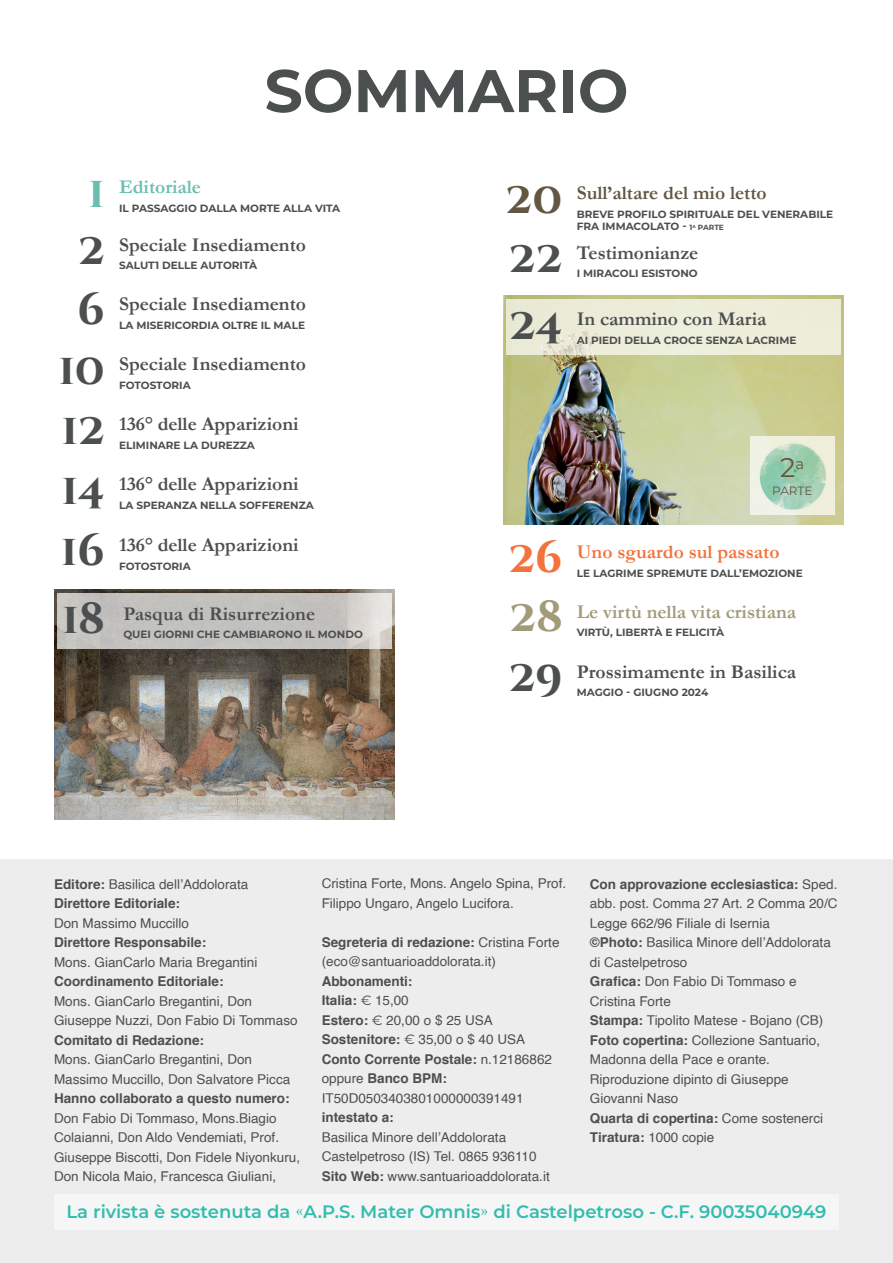
<style>
.page{position:relative;width:893px;height:1263px;background:#fff}
.page>*{position:absolute;margin:0;border:0;box-sizing:border-box;transform-origin:0 0}
.t1{font:700 60px "Montserrat";color:#4c4f50}
.t2{font:700 43.5px "Cinzel Decorative";color:#4c4f50}
.t3{font:700 43.5px "Cinzel Decorative";color:#635642}
.t4{font:700 43.5px "Cinzel Decorative";color:#f3733c}
.t5{font:700 43.5px "Cinzel Decorative";color:#a19b79}
.t6{font:700 43.5px "Cinzel Decorative";color:#6abeb0}
.t7{font:27px "Montserrat";color:#635642}
.t8{font:700 19.5px "Garamond";color:#4c4f50}
.t9{font:700 19.5px "Garamond";color:#a19b79}
.t10{font:700 19.5px "Garamond";color:#635642}
.t11{font:700 19.5px "Garamond";color:#f3733c}
.t12{font:700 19.5px "Garamond";color:#6abeb0}
.t13{font:600 18px "Montserrat";color:#32bdae}
.t14{font:13.5px/19.5px "Helvetica";color:#4c4f50}
.t15{font:700 13.5px/19.5px "Helvetica";color:#4c4f50}
.t16{font:12px "Montserrat";letter-spacing:-.005em;color:#635642}
.t17{font:700 10.5px/12.6px "Montserrat";color:#4c4f50}
.s1{font-size:7.5px}
.s2{font-weight:400}
.s3{font-weight:700}
.s4{font-family:"Montserrat"}
.s5{font-family:"Minion Pro";font-weight:400}
</style>
<div class="page">
<div style="left:0;top:859px;width:893px;height:404px;background:#ededed"></div>
<div style="left:54px;top:1194px;width:785px;height:36px;background:#f6f6f6"></div>
<img style="left:54px;top:590px;width:340px;height:229px">
<svg style="left:57px;top:593px;width:334px;height:56px;background:#c6c4c1"></svg>
<img style="left:503px;top:295px;width:340px;height:230px">
<div style="left:506px;top:299px;width:335px;height:56px;background:#ecedd9"></div>
<img style="left:751px;top:436px;width:83px;height:78px">
<h1 class="t1" style="left:265px;top:48px;width:365px">SOMMARIO</h1>
<h2 class="t6" style="left:88px;top:165px;width:18px">1</h2>
<h3 class="t12" style="left:119px;top:173px;width:84px">Editoriale</h3>
<p class="t17" style="left:119px;top:201px;width:223px">IL PASSAGGIO DALLA MORTE ALLA VITA</p>
<h2 class="t2" style="left:78px;top:223px;width:28px">2</h2>
<h3 class="t8" style="left:119px;top:231px;width:188px">Speciale Insediamento</h3>
<p class="t17" style="left:119px;top:259px;width:140px">SALUT1 DELLE AUTORITÀ</p>
<h2 class="t2" style="left:78px;top:283px;width:29px">6</h2>
<h3 class="t8" style="left:119px;top:291px;width:188px">Speciale Insediamento</h3>
<p class="t17" style="left:119px;top:319px;width:188px">LA MISERICORDIA OLTRE IL MALE</p>
<h2 class="t2" style="left:58px;top:342px;width:48px">10</h2>
<h3 class="t8" style="left:119px;top:351px;width:188px">Speciale Insediamento</h3>
<p class="t17" style="left:119px;top:378px;width:73px">FOTOSTORIA</p>
<h2 class="t2" style="left:62px;top:402px;width:45px">12</h2>
<h3 class="t8" style="left:119px;top:410px;width:181px">136° delle Apparizioni</h3>
<p class="t17" style="left:119px;top:438px;width:137px">ELIMINARE LA DUREZZA</p>
<h2 class="t2" style="left:62px;top:462px;width:45px">14</h2>
<h3 class="t8" style="left:119px;top:470px;width:181px">136° delle Apparizioni</h3>
<p class="t17" style="left:119px;top:498px;width:196px">LA SPERANZA NELLA SOFFERENZA</p>
<h2 class="t2" style="left:61px;top:523px;width:45px">16</h2>
<h3 class="t8" style="left:119px;top:531px;width:181px">136° delle Apparizioni</h3>
<p class="t17" style="left:119px;top:559px;width:73px">FOTOSTORIA</p>
<h2 class="t2" style="left:62px;top:592px;width:44px">18</h2>
<h3 class="t8" style="left:123px;top:600px;width:193px">Pasqua di Risurrezione</h3>
<p class="t17" style="left:123px;top:628px;width:241px">QUEI GIORNI CHE CAMBIARONO IL MONDO</p>
<h2 class="t3" style="left:506px;top:171px;width:58px">20</h2>
<h3 class="t10" style="left:577px;top:179px;width:191px">Sull’altare del mio letto</h3>
<p class="t17" style="left:577px;top:207px;width:258px">BREVE PROFILO SPIRITUALE DEL VENERABILE<br>FRA IMMACOLATO - <span class="s1">1</span><sup>A</sup> <span class="s1">PARTE</span></p>
<h2 class="t2" style="left:509px;top:231px;width:55px">22</h2>
<h3 class="t8" style="left:577px;top:239px;width:123px">Testimonianze</h3>
<p class="t17" style="left:577px;top:267px;width:123px">I MIRACOLI ESISTONO</p>
<h2 class="t2" style="left:509px;top:297px;width:55px">24</h2>
<h3 class="t8" style="left:577px;top:305px;width:191px">In cammino con Maria</h3>
<p class="t17" style="left:577px;top:333px;width:221px">AI PIEDI DELLA CROCE SENZA LACRIME</p>
<h3 class="t7" style="left:780px;top:449px;width:26px">2<sup>a</sup></h3>
<p class="t16" style="left:772px;top:483px;width:42px">PARTE</p>
<h2 class="t4" style="left:508px;top:530px;width:56px">26</h2>
<h3 class="t11" style="left:577px;top:538px;width:204px">Uno sguardo sul passato</h3>
<p class="t17" style="left:577px;top:566px;width:228px">LE LAGRIME SPREMUTE DALL’EMOZIONE</p>
<h2 class="t5" style="left:510px;top:590px;width:55px">28</h2>
<h3 class="t9" style="left:577px;top:598px;width:221px">Le virtù nella vita cristiana</h3>
<p class="t17" style="left:577px;top:626px;width:149px">VIRTÙ, LIBERTÀ E FELICITÀ</p>
<h2 class="t2" style="left:509px;top:650px;width:55px">29</h2>
<h3 class="t8" style="left:577px;top:658px;width:221px">Prossimamente in Basilica</h3>
<p class="t17" style="left:577px;top:686px;width:133px">MAGGIO - GIUGNO 2024</p>
<p class="t15" style="left:54px;top:874px;width:196px">Editore: <span class="s2">Basilica dell’Addolorata<br></span>Direttore Editoriale:</p>
<p class="t14" style="left:54px;top:914px;width:137px">Don Massimo Muccillo</p>
<p class="t15" style="left:54px;top:933px;width:154px">Direttore Responsabile:</p>
<p class="t14" style="left:54px;top:953px;width:205px">Mons. GianCarlo Maria Bregantini</p>
<p class="t15" style="left:54px;top:971px;width:171px">Coordinamento Editoriale:</p>
<p class="t14" style="left:54px;top:992px;width:245px">Mons. GianCarlo Bregantini, Don<br>Giuseppe Nuzzi, Don Fabio Di Tommaso</p>
<p class="t15" style="left:54px;top:1030px;width:152px">Comitato di Redazione:</p>
<p class="t14" style="left:54px;top:1050px;width:238px">Mons. GianCarlo Bregantini, Don<br>Massimo Muccillo, Don Salvatore Picca</p>
<p class="t15" style="left:54px;top:1088px;width:237px">Hanno collaborato a questo numero:</p>
<p class="t14" style="left:54px;top:1109px;width:248px">Don Fabio Di Tommaso, Mons.Biagio Colaianni, Don Aldo Vendemiati, Prof.<br>Giuseppe Biscotti, Don Fidele Niyonkuru, Don Nicola Maio, Francesca Giuliani,</p>
<p class="t14" style="left:322px;top:874px;width:246px">Cristina Forte, Mons. Angelo Spina, Prof.<br>Filippo Ungaro, Angelo Lucifora.</p>
<p class="t14" style="left:322px;top:932px;width:239px"><span class="s3">Segreteria di redazione:</span> Cristina Forte (eco@santuarioaddolorata.it)</p>
<p class="t14" style="left:322px;top:971px;width:232px"><span class="s3">Abbonamenti:<br>Italia:</span> <span class="s4">€</span> 15,00<br><span class="s3">Estero:</span> <span class="s4">€</span> 20,00 o $ 25 USA<br><span class="s3">Sostenitore:</span> <span class="s4">€</span> 35,00 o $ 40 USA<br><span class="s3">Conto Corrente Postale:</span> n.12186862 oppure <span class="s3">Banco BPM:<br></span>IT50D0503403801000000391491</p>
<p class="t15" style="left:322px;top:1107px;width:74px">intestato a:</p>
<p class="t14" style="left:322px;top:1127px;width:230px">Basilica Minore dell’Addolorata<br>Castelpetroso (IS) Tel. 0865 936110<br><span class="s3">Sito Web:</span> www.santuarioaddolorata.it</p>
<p class="t14" style="left:590px;top:875px;width:249px"><span class="s3">Con approvazione ecclesiastica:</span> Sped. abb. post. Comma 27 Art. 2 Comma 20/C<br>Legge 662/96 Filiale di Isernia<br><span class="s3">©Photo:</span> Basilica Minore dell’Addolorata di Castelpetroso<br><span class="s3">Grafica:</span> Don Fabio Di Tommaso e<br>Cristina Forte<br><span class="s3">Stampa:</span> Tipolito Matese - Bojano (CB)<br><span class="s3">Foto copertina:</span> Collezione Santuario,<br>Madonna della Pace e orante.<br>Riproduzione dipinto di Giuseppe<br>Giovanni Naso<br><span class="s3">Quarta di copertina:</span> Come sostenerci<br><span class="s3">Tiratura:</span> 1000 copie</p>
<h3 class="t13" style="left:66px;top:1199px;width:762px">La rivista è sostenuta da <span class="s5">«</span>A.P.S. Mater Omnis<span class="s5">»</span> di Castelpetroso - C.F. 90035040949</h3>
</div>
